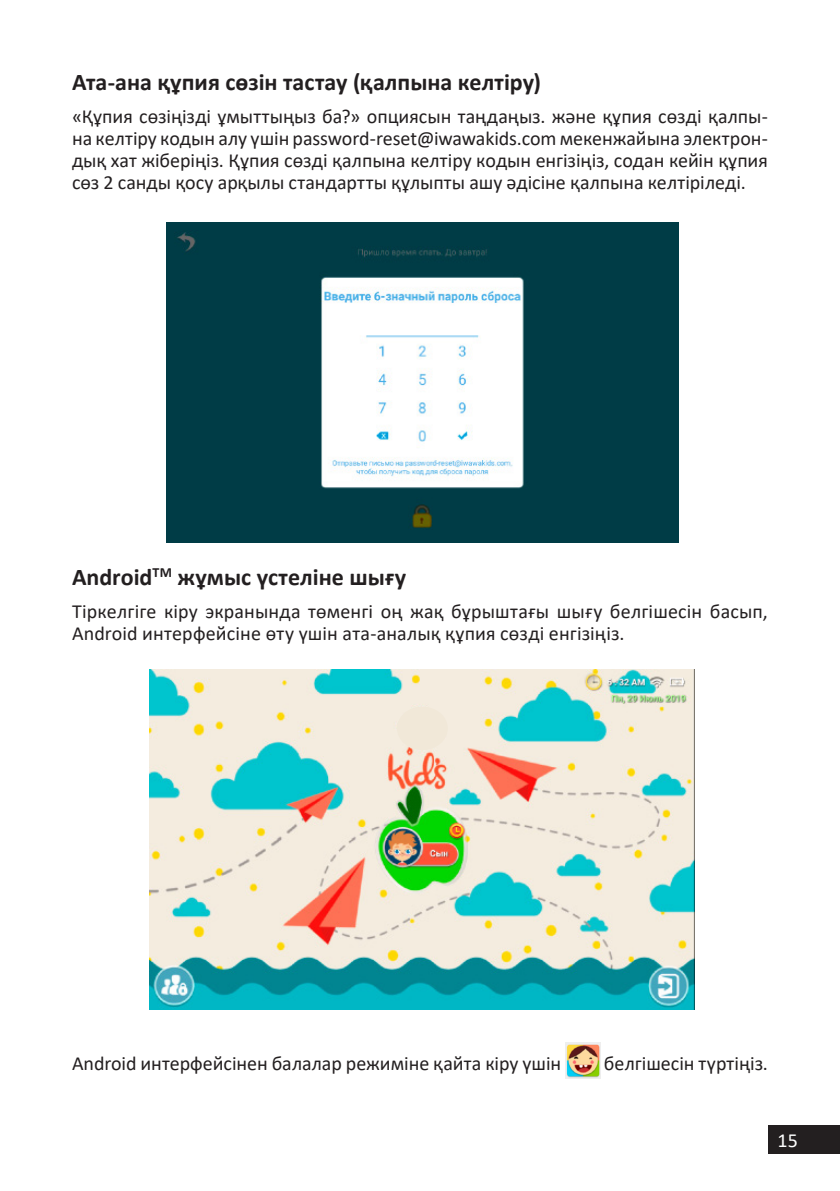
<style>
.page{position:relative;width:840px;height:1191px;background:#fff}
.page>*{position:absolute;margin:0;border:0;box-sizing:border-box;transform-origin:0 0}
.Заголовок_12{font:700 24px "Calibri";color:#231f20}
.Заголовок_12-2{font:20px/22px "Calibri";letter-spacing:.005em;color:#231f20;text-align:justify}
.t1{font:20px "Calibri";color:#fff}
</style>
<div class="page">
<div style="left:767px;top:1125px;width:72px;height:28px;background:#231f20"></div>
<img style="left:565px;top:1042px;width:34px;height:36px">
<img style="left:166px;top:223px;width:512px;height:319px">
<img style="left:150px;top:670px;width:544px;height:340px">
<div style="left:397px;top:706px;width:50px;height:44px;background:#f1e8d8;border-radius:50%"></div>
<p class="Заголовок_12" style="left:72px;top:65px;width:470px">Ата-ана құпия сөзін тастау (қалпына келтіру)</p>
<p class="Заголовок_12-2" style="left:72px;top:105px;width:697px">«Құпия сөзіңізді ұмыттыңыз ба?» опциясын таңдаңыз. және құпия сөзді қалпы&shy;на келтіру кодын алу үшін password-reset@iwawakids.com мекенжайына электрон&shy;дық хат жіберіңіз. Құпия сөзді қалпына келтіру кодын енгізіңіз, содан кейін құпия сөз 2 санды қосу арқылы стандартты құлыпты ашу әдісіне қалпына келтіріледі.</p>
<p class="Заголовок_12" style="left:72px;top:560px;width:335px">Android<sup>TM</sup> жұмыс үстеліне шығу</p>
<p class="Заголовок_12-2" style="left:72px;top:600px;width:697px">Тіркелгіге кіру экранында төменгі оң жақ бұрыштағы шығу белгішесін басып,<br>Android интерфейсіне өту үшін ата-аналық құпия сөзді енгізіңіз.</p>
<p class="Заголовок_12-2" style="left:72px;top:1051px;width:490px">Android интерфейсінен балалар режиміне қайта кіру үшін</p>
<p class="Заголовок_12-2" style="left:603px;top:1051px;width:162px">белгішесін түртіңіз.</p>
<p class="t1" style="left:777px;top:1126px;width:22px">15</p>
</div>
